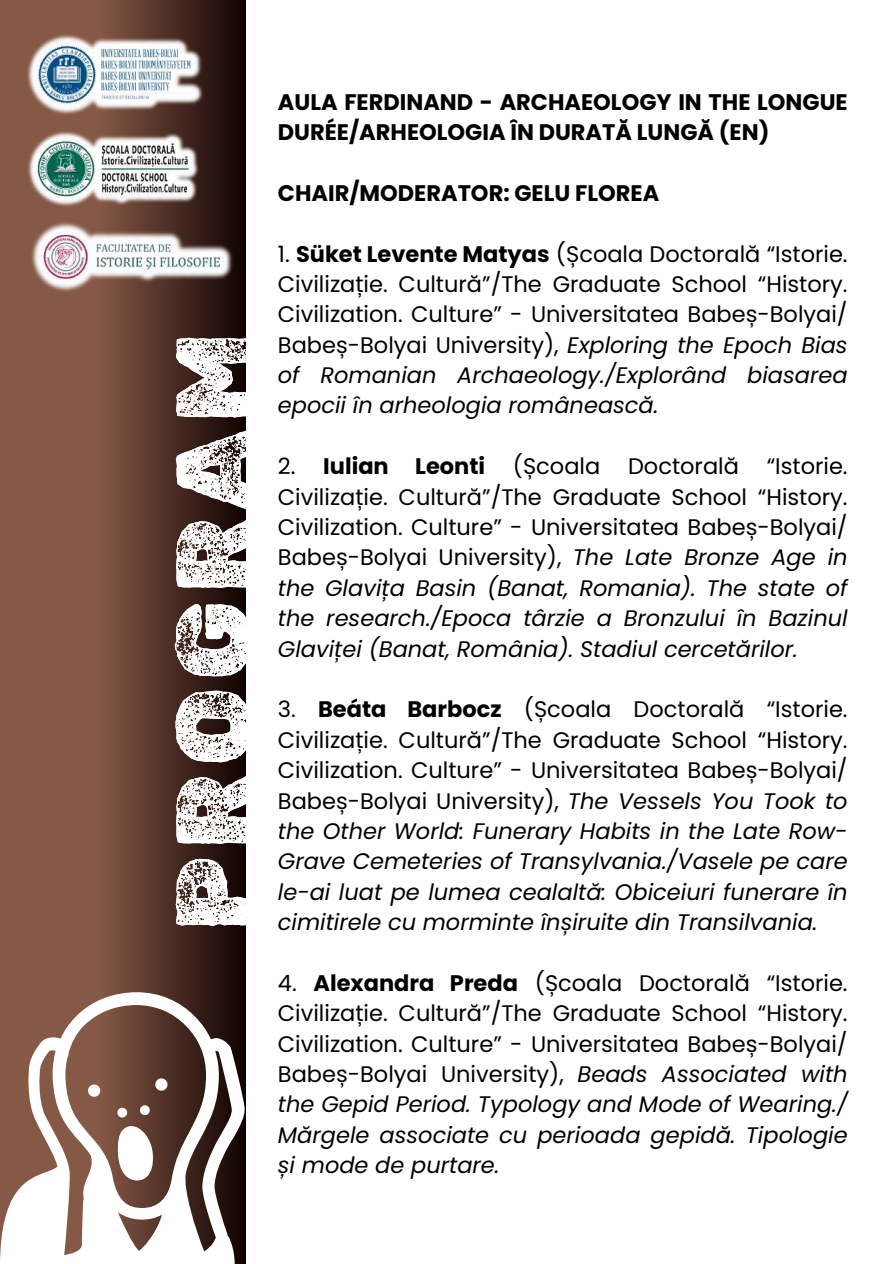
<style>
.page{position:relative;width:894px;height:1264px;background:#fff}
.page>*{position:absolute;margin:0;border:0;box-sizing:border-box;transform-origin:0 0}
.t1{font:105px "Rubik Dirt";letter-spacing:.075em;color:#fff}
.t2{font:22.5px/30.3px "Poppins";color:#000;text-align:justify}
.t3{font:italic 22.5px/30.3px "Poppins";color:#000;text-align:justify}
.t4{font:700 22.5px/30.3px "Poppins";color:#000}
.s1{font-weight:700}
.s2{font-style:italic}
.s3{font-style:normal}
.s4{font-weight:700;font-style:normal}
</style>
<div class="page">
<svg style="left:0;top:0;width:245px;height:992px;background:#613d30"></svg>
<img style="left:14px;top:131px;width:201px;height:62px">
<img style="left:0;top:193px;width:246px;height:120px">
<img style="left:3px;top:18px;width:223px;height:113px">
<svg style="left:0;top:992px;width:245px;height:271px"></svg>
<h1 class="t1" style="left:152px;top:930px;width:599px;rotate:-90deg">PROGRAM</h1>
<p class="t4" style="left:278px;top:87px;width:571px">AULA FERDINAND - ARCHAEOLOGY IN THE LONGUE<br>DURÉE/ARHEOLOGIA ÎN DURATĂ LUNGĂ (EN)</p>
<p class="t4" style="left:278px;top:178px;width:383px">CHAIR/MODERATOR: GELU FLOREA</p>
<p class="t2" style="left:278px;top:238px;width:571px">1. <span class="s1">Süket Levente Matyas</span> (Școala Doctorală “Istorie.<br>Civilizație. Cultură”/The Graduate School “History.<br>Civilization. Culture” - Universitatea Babeș-Bolyai/ Babeș-Bolyai University), <span class="s2">Exploring the Epoch Bias of Romanian Archaeology./Explorând biasarea epocii în arheologia românească.</span></p>
<p class="t2" style="left:278px;top:451px;width:571px">2. <span class="s1">Iulian Leonti</span> (Școala Doctorală “Istorie.<br>Civilizație. Cultură”/The Graduate School “History.<br>Civilization. Culture” - Universitatea Babeș-Bolyai/ Babeș-Bolyai University), <span class="s2">The Late Bronze Age in the Glavița Basin (Banat, Romania). The state of the research./Epoca târzie a Bronzului în Bazinul Glaviței (Banat, România). Stadiul cercetărilor.</span></p>
<p class="t3" style="left:278px;top:694px;width:571px"><span class="s3">3.</span> <span class="s4">Beáta Barbocz</span> <span class="s3">(Școala Doctorală “Istorie.<br>Civilizație. Cultură”/The Graduate School “History.<br>Civilization. Culture” - Universitatea Babeș-Bolyai/ Babeș-Bolyai University),</span> The Vessels You Took to the Other World: Funerary Habits in the Late Row-Grave Cemeteries of Transylvania./Vasele pe care le-ai luat pe lumea cealaltă: Obiceiuri funerare în cimitirele cu morminte înșiruite din Transilvania.</p>
<p class="t2" style="left:278px;top:967px;width:571px">4. <span class="s1">Alexandra Preda</span> (Școala Doctorală “Istorie.<br>Civilizație. Cultură”/The Graduate School “History.<br>Civilization. Culture” - Universitatea Babeș-Bolyai/ Babeș-Bolyai University), <span class="s2">Beads Associated with the Gepid Period. Typology and Mode of Wearing./ Mărgele associate cu perioada gepidă. Tipologie și mode de purtare.</span></p>
</div>
